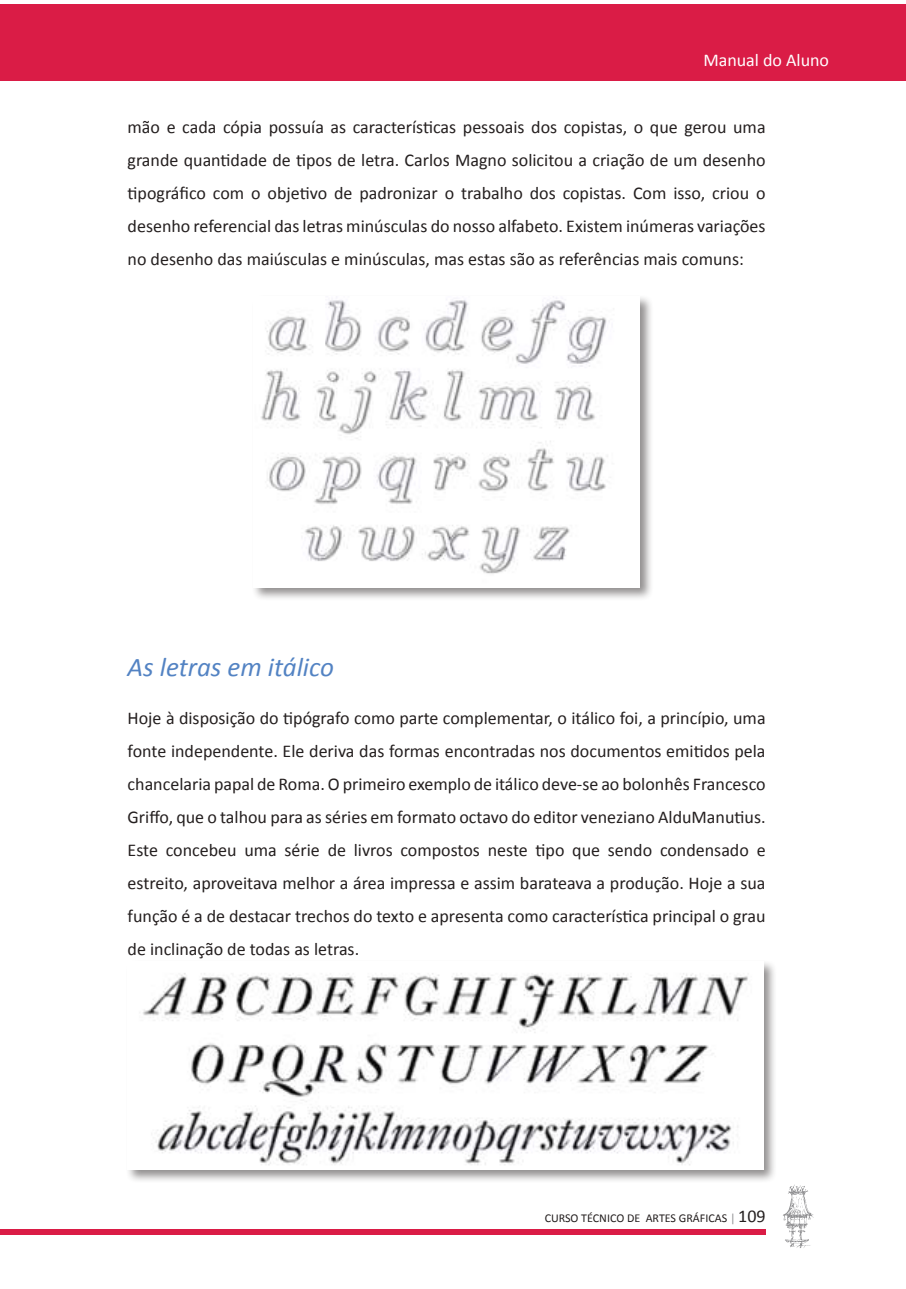
<style>
.page{position:relative;width:906px;height:1289px;background:#fff}
.page>*{position:absolute;margin:0;border:0;box-sizing:border-box;transform-origin:0 0}
.t1{font:italic 27px "Calibri";color:#5383c3}
.t2{font:18px/33px "Calibri";color:#241f1f;text-align:justify}
.t3{font:18px "Calibri";color:#fff}
.t4{font:12px "Calibri";color:#241f1f}
.s1{color:#919193}
.s2{font-size:18px}
</style>
<div class="page">
<div style="left:0;top:1229px;width:765px;height:5px;background:#da1c46"></div>
<div style="left:0;top:5px;width:906px;height:76px;background:#da1c46"></div>
<svg style="left:783px;top:1184px;width:30px;height:64px"></svg>
<div style="left:251px;top:294px;width:402px;height:307px;background:#241f1f;opacity:.5"></div>
<img style="left:253px;top:296px;width:387px;height:291px">
<div style="left:125px;top:959px;width:652px;height:225px;background:#241f1f;opacity:.5"></div>
<img style="left:128px;top:961px;width:635px;height:208px">
<p class="t3" style="left:703px;top:48px;width:127px">Manual do Aluno</p>
<p class="t2" style="left:128px;top:110px;width:639px">mão e cada cópia possuía as características pessoais dos copistas, o que gerou uma grande quantidade de tipos de letra. Carlos Magno solicitou a criação de um desenho tipográfico com o objetivo de padronizar o trabalho dos copistas. Com isso, criou o desenho referencial das letras minúsculas do nosso alfabeto. Existem inúmeras variações no desenho das maiúsculas e minúsculas, mas estas são as referências mais comuns:</p>
<h1 class="t1" style="left:128px;top:648px;width:208px">As letras em itálico</h1>
<p class="t2" style="left:128px;top:701px;width:639px">Hoje à disposição do tipógrafo como parte complementar, o itálico foi, a princípio, uma fonte independente. Ele deriva das formas encontradas nos documentos emitidos pela chancelaria papal de Roma. O primeiro exemplo de itálico deve-se ao bolonhês Francesco Griffo, que o talhou para as séries em formato octavo do editor veneziano AlduManutius.<br>Este concebeu uma série de livros compostos neste tipo que sendo condensado e estreito, aproveitava melhor a área impressa e assim barateava a produção. Hoje a sua função é a de destacar trechos do texto e apresenta como característica principal o grau de inclinação de todas as letras.</p>
<p class="t4" style="left:544px;top:1210px;width:222px">CURSO TÉCNICO DE ARTES GRÁFICAS <span class="s1">|</span> <span class="s2">109</span></p>
</div>
